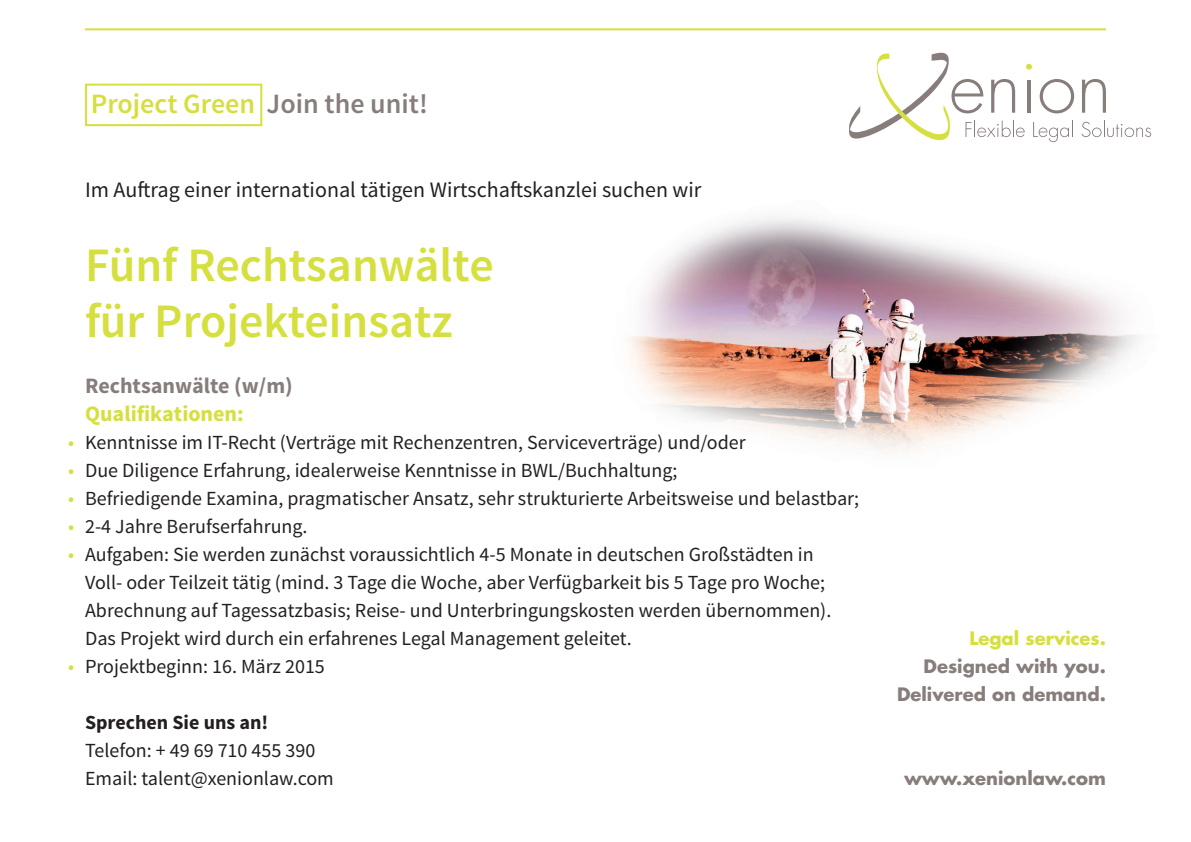
<style>
.page{position:relative;width:1191px;height:842px;background:#fff}
.page>*{position:absolute;margin:0;border:0;box-sizing:border-box;transform-origin:0 0}
.t1{font:600 48px/56px "Source Sans Pro";color:#d5df3e}
.t2{font:600 28px "Source Sans Pro";color:#d5df3e}
.t3{font:22px "Source Sans Pro";color:#231f20}
.t4{font:700 22px "Source Sans Pro";color:#877e7c}
.t5{font:700 22px "Source Sans Pro";color:#d5df3e}
.t6{font:20px/28px "Source Sans Pro";color:#231f20}
.t7{font:700 20px "Source Sans Pro";color:#231f20}
.t8{font:700 18px/28px "Futura";color:#877e7c;text-align:right}
.t9{font:700 18px "Futura";color:#d5df3e}
.s1{color:#877e7c}
.s2{color:#d5df3e}
</style>
<div class="page">
<img style="left:627px;top:216px;width:512px;height:236px">
<svg style="left:1082px;top:79px;width:24px;height:34px"></svg>
<svg style="left:1081px;top:121px;width:70px;height:16px"></svg>
<svg style="left:849px;top:52px;width:225px;height:91px"></svg>
<div style="left:85px;top:84px;width:177px;height:42px;background:#fff;border:2px solid #d5df3e"></div>
<hr style="left:85px;top:28px;width:1021px;height:2px;background:#d5df3e">
<h2 class="t2" style="left:91px;top:86px;width:338px">Project Green <span class="s1">Join the unit!</span></h2>
<p class="t3" style="left:85px;top:176px;width:618px">Im Auftrag einer international tätigen Wirtschaftskanzlei suchen wir</p>
<h1 class="t1" style="left:85px;top:238px;width:410px">Fünf Rechtsanwälte für Projekteinsatz</h1>
<p class="t4" style="left:85px;top:371px;width:209px">Rechtsanwälte (w/m)</p>
<p class="t5" style="left:85px;top:399px;width:160px">Qualifikationen:</p>
<p class="t6" style="left:68px;top:428px;width:679px"><span class="s2">•</span> Kenntnisse im IT-Recht (Verträge mit Rechenzentren, Serviceverträge) und/oder</p>
<p class="t6" style="left:68px;top:456px;width:611px"><span class="s2">•</span> Due Diligence Erfahrung, idealerweise Kenntnisse in BWL/Buchhaltung;</p>
<p class="t6" style="left:68px;top:484px;width:792px"><span class="s2">•</span> Befriedigende Examina, pragmatischer Ansatz, sehr strukturierte Arbeitsweise und belastbar;</p>
<p class="t6" style="left:68px;top:512px;width:241px"><span class="s2">•</span> 2-4 Jahre Berufserfahrung.</p>
<p class="t6" style="left:85px;top:540px;width:748px;text-indent:-17px"><span class="s2">•</span> Aufgaben: Sie werden zunächst voraussichtlich 4-5 Monate in deutschen Großstädten in Voll- oder Teilzeit tätig (mind. 3 Tage die Woche, aber Verfügbarkeit bis 5 Tage pro Woche; Abrechnung auf Tagessatzbasis; Reise- und Unterbringungskosten werden übernommen).<br>Das Projekt wird durch ein erfahrenes Legal Management geleitet.</p>
<p class="t6" style="left:68px;top:652px;width:258px"><span class="s2">•</span> Projektbeginn: 16. März 2015</p>
<p class="t7" style="left:85px;top:709px;width:185px">Sprechen Sie uns an!</p>
<p class="t6" style="left:85px;top:736px;width:250px">Telefon: + 49 69 710 455 390<br>Email: talent@xenionlaw.com</p>
<p class="t9" style="left:969px;top:625px;width:138px">Legal services.</p>
<p class="t8" style="left:897px;top:651px;width:210px">Designed with you.<br>Delivered on demand.</p>
<p class="t8" style="left:904px;top:763px;width:203px">www.xenionlaw.com</p>
</div>
